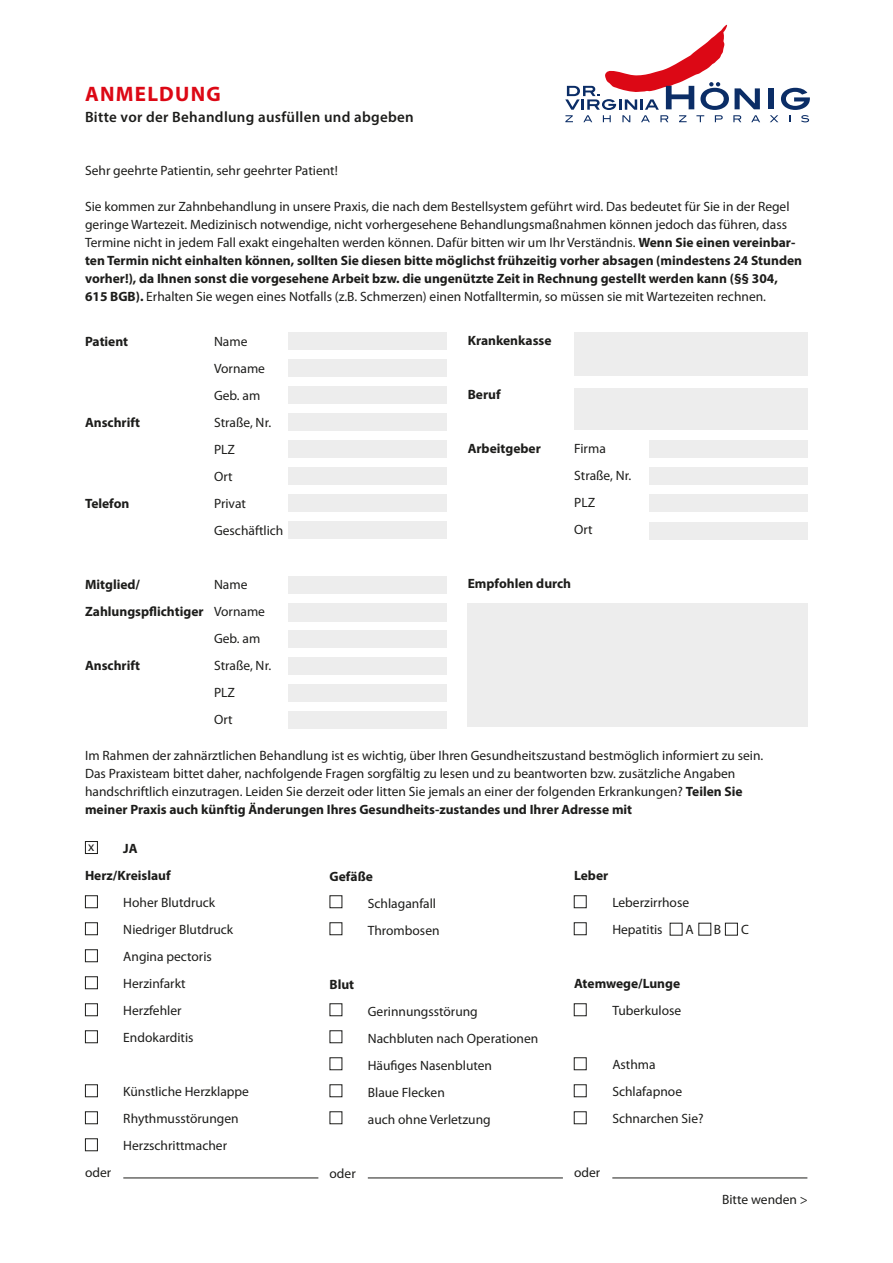
<style>
.page{position:relative;width:893px;height:1263px;background:#fff}
.page>*{position:absolute;margin:0;border:0;box-sizing:border-box;transform-origin:0 0}
.t1{font:700 21px "Myriad Pro";letter-spacing:.06em;color:#dc0815}
.t2{font:600 15px "Myriad Pro";letter-spacing:.02em;color:#1d1d1b}
.t3{font:13.5px/27px "Myriad Pro";color:#1d1d1b}
.t4{font:700 13.5px/27px "Myriad Pro";color:#1d1d1b;text-align:center}
.s1{font-weight:700}
.s2{font-weight:400}
</style>
<div class="page">
<svg style="left:565px;top:25px;width:195px;height:97px"></svg>
<div style="left:768px;top:88px;width:6px;height:21px;background:#0b2d66"></div>
<svg style="left:770px;top:88px;width:40px;height:34px"></svg>
<div style="left:288px;top:332px;width:158px;height:17px;background:#ededed"></div>
<div style="left:288px;top:359px;width:158px;height:17px;background:#ededed"></div>
<div style="left:288px;top:386px;width:158px;height:17px;background:#ededed"></div>
<div style="left:288px;top:413px;width:158px;height:17px;background:#ededed"></div>
<div style="left:288px;top:440px;width:158px;height:17px;background:#ededed"></div>
<div style="left:288px;top:467px;width:158px;height:17px;background:#ededed"></div>
<div style="left:288px;top:494px;width:158px;height:17px;background:#ededed"></div>
<div style="left:288px;top:521px;width:158px;height:17px;background:#ededed"></div>
<div style="left:288px;top:576px;width:158px;height:17px;background:#ededed"></div>
<div style="left:288px;top:603px;width:158px;height:18px;background:#ededed"></div>
<div style="left:288px;top:630px;width:158px;height:17px;background:#ededed"></div>
<div style="left:288px;top:657px;width:158px;height:17px;background:#ededed"></div>
<div style="left:288px;top:684px;width:158px;height:17px;background:#ededed"></div>
<div style="left:288px;top:711px;width:158px;height:17px;background:#ededed"></div>
<div style="left:575px;top:332px;width:233px;height:43px;background:#ededed"></div>
<div style="left:575px;top:388px;width:233px;height:42px;background:#ededed"></div>
<div style="left:468px;top:603px;width:340px;height:124px;background:#ededed"></div>
<div style="left:650px;top:441px;width:158px;height:17px;background:#ededed"></div>
<div style="left:650px;top:468px;width:158px;height:17px;background:#ededed"></div>
<div style="left:650px;top:495px;width:158px;height:17px;background:#ededed"></div>
<div style="left:650px;top:522px;width:158px;height:17px;background:#ededed"></div>
<div style="left:85px;top:895px;width:13px;height:13px;border:1px solid #1d1d1b"></div>
<div style="left:85px;top:922px;width:13px;height:13px;border:1px solid #1d1d1b"></div>
<div style="left:85px;top:949px;width:13px;height:13px;border:1px solid #1d1d1b"></div>
<div style="left:85px;top:976px;width:13px;height:13px;border:1px solid #1d1d1b"></div>
<div style="left:85px;top:1003px;width:13px;height:13px;border:1px solid #1d1d1b"></div>
<div style="left:85px;top:1030px;width:13px;height:13px;border:1px solid #1d1d1b"></div>
<div style="left:85px;top:1084px;width:13px;height:13px;border:1px solid #1d1d1b"></div>
<div style="left:85px;top:1111px;width:13px;height:13px;border:1px solid #1d1d1b"></div>
<div style="left:85px;top:1138px;width:13px;height:13px;border:1px solid #1d1d1b"></div>
<div style="left:85px;top:841px;width:13px;height:13px;border:1px solid #1d1d1b"></div>
<div style="left:330px;top:895px;width:12px;height:13px;border:1px solid #1d1d1b"></div>
<div style="left:330px;top:922px;width:12px;height:13px;border:1px solid #1d1d1b"></div>
<div style="left:574px;top:895px;width:13px;height:13px;border:1px solid #1d1d1b"></div>
<div style="left:574px;top:922px;width:13px;height:13px;border:1px solid #1d1d1b"></div>
<div style="left:574px;top:1003px;width:13px;height:13px;border:1px solid #1d1d1b"></div>
<div style="left:574px;top:1057px;width:13px;height:13px;border:1px solid #1d1d1b"></div>
<div style="left:574px;top:1084px;width:13px;height:13px;border:1px solid #1d1d1b"></div>
<div style="left:574px;top:1111px;width:13px;height:13px;border:1px solid #1d1d1b"></div>
<div style="left:330px;top:1003px;width:12px;height:13px;border:1px solid #1d1d1b"></div>
<div style="left:330px;top:1030px;width:12px;height:13px;border:1px solid #1d1d1b"></div>
<div style="left:330px;top:1057px;width:12px;height:13px;border:1px solid #1d1d1b"></div>
<div style="left:330px;top:1084px;width:12px;height:13px;border:1px solid #1d1d1b"></div>
<div style="left:725px;top:923px;width:13px;height:12px;border:1px solid #1d1d1b"></div>
<hr style="left:123px;top:1177px;width:195px;height:1px;background:#1d1d1b">
<hr style="left:368px;top:1177px;width:195px;height:1px;background:#1d1d1b">
<hr style="left:612px;top:1177px;width:195px;height:1px;background:#1d1d1b">
<h1 class="t1" style="left:85px;top:80px;width:137px">ANMELDUNG</h1>
<p class="t2" style="left:85px;top:107px;width:330px">Bitte vor der Behandlung ausfüllen und abgeben</p>
<p class="t3" style="left:85px;top:157px;width:254px">Sehr geehrte Patientin, sehr geehrter Patient!</p>
<p class="t3" style="left:85px;top:197px;width:718px;line-height:18px">Sie kommen zur Zahnbehandlung in unsere Praxis, die nach dem Bestellsystem geführt wird. Das bedeutet für Sie in der Regel geringe Wartezeit. Medizinisch notwendige, nicht vorhergesehene Behandlungsmaßnahmen können jedoch das führen, dass Termine nicht in jedem Fall exakt eingehalten werden können. Dafür bitten wir um Ihr Verständnis. <span class="s1">Wenn Sie einen vereinbar&shy;ten Termin nicht einhalten können, sollten Sie diesen bitte möglichst frühzeitig vorher absagen (mindestens 24 Stunden vorher!), da Ihnen sonst die vorgesehene Arbeit bzw. die ungenützte Zeit in Rechnung gestellt werden kann (§§ 304, 615 BGB).</span> Erhalten Sie wegen eines Notfalls (z.B. Schmerzen) einen Notfalltermin, so müssen sie mit Wartezeiten rechnen.</p>
<p class="t4" style="left:85px;top:327px;width:45px">Patient</p>
<p class="t3" style="left:214px;top:328px;width:52px">Name<br>Vorname<br>Geb. am</p>
<p class="t4" style="left:85px;top:408px;width:57px">Anschrift</p>
<p class="t3" style="left:214px;top:409px;width:59px">Straße, Nr.<br>PLZ<br>Ort</p>
<p class="t4" style="left:85px;top:489px;width:46px">Telefon</p>
<p class="t3" style="left:214px;top:490px;width:71px">Privat<br>Geschäftlich</p>
<p class="t4" style="left:468px;top:327px;width:85px">Krankenkasse</p>
<p class="t4" style="left:468px;top:381px;width:34px">Beruf</p>
<p class="t4" style="left:468px;top:435px;width:75px">Arbeitgeber</p>
<p class="t3" style="left:574px;top:435px;width:59px">Firma<br>Straße, Nr.<br>PLZ<br>Ort</p>
<p class="t4" style="left:468px;top:570px;width:105px">Empfohlen durch</p>
<p class="t4" style="left:85px;top:570px;width:57px">Mitglied/</p>
<p class="t3" style="left:214px;top:571px;width:35px">Name</p>
<p class="t4" style="left:85px;top:597px;width:181px">Zahlungspflichtiger <span class="s2">Vorname</span></p>
<p class="t3" style="left:214px;top:625px;width:48px">Geb. am</p>
<p class="t4" style="left:85px;top:651px;width:57px">Anschrift</p>
<p class="t3" style="left:214px;top:652px;width:59px">Straße, Nr.<br>PLZ<br>Ort</p>
<p class="t3" style="left:85px;top:746px;width:680px;line-height:18px">Im Rahmen der zahnärztlichen Behandlung ist es wichtig, über Ihren Gesundheitszustand bestmöglich informiert zu sein.<br>Das Praxisteam bittet daher, nachfolgende Fragen sorgfältig zu lesen und zu beantworten bzw. zusätzliche Angaben handschriftlich einzutragen. Leiden Sie derzeit oder litten Sie jemals an einer der folgenden Erkrankungen? <span class="s1">Teilen Sie meiner Praxis auch künftig Änderungen Ihres Gesundheits-zustandes und Ihrer Adresse mit</span></p>
<p class="t4" style="left:85px;top:834px;width:87px">JA<br>Herz/Kreislauf</p>
<p class="t3" style="left:123px;top:888px;width:111px">Hoher Blutdruck<br>Niedriger Blutdruck<br>Angina pectoris<br>Herzinfarkt<br>Herzfehler<br>Endokarditis</p>
<p class="t3" style="left:88px;top:833px;width:8px">x</p>
<p class="t3" style="left:85px;top:1158px;width:28px">oder</p>
<p class="t3" style="left:123px;top:1077px;width:127px">Künstliche Herzklappe<br>Rhythmusstörungen<br>Herzschrittmacher</p>
<p class="t4" style="left:330px;top:862px;width:45px">Gefäße</p>
<p class="t3" style="left:368px;top:889px;width:73px">Schlaganfall<br>Thrombosen</p>
<p class="t4" style="left:574px;top:861px;width:36px">Leber</p>
<p class="t3" style="left:612px;top:888px;width:78px">Leberzirrhose<br>Hepatitis</p>
<p class="t3" style="left:685px;top:915px;width:10px">A</p>
<p class="t3" style="left:714px;top:915px;width:9px">B</p>
<p class="t3" style="left:741px;top:915px;width:9px">C</p>
<p class="t4" style="left:330px;top:970px;width:26px">Blut</p>
<p class="t3" style="left:368px;top:997px;width:172px">Gerinnungsstörung<br>Nachbluten nach Operationen<br>Häufiges Nasenbluten<br>Blaue Flecken<br>auch ohne Verletzung</p>
<p class="t4" style="left:574px;top:969px;width:108px">Atemwege/Lunge</p>
<p class="t3" style="left:612px;top:996px;width:70px">Tuberkulose</p>
<p class="t3" style="left:612px;top:1050px;width:93px">Asthma<br>Schlafapnoe<br>Schnarchen Sie?</p>
<p class="t3" style="left:330px;top:1159px;width:28px">oder</p>
<p class="t3" style="left:574px;top:1158px;width:28px">oder</p>
<p class="t3" style="left:722px;top:1185px;width:87px">Bitte wenden &gt;</p>
</div>
